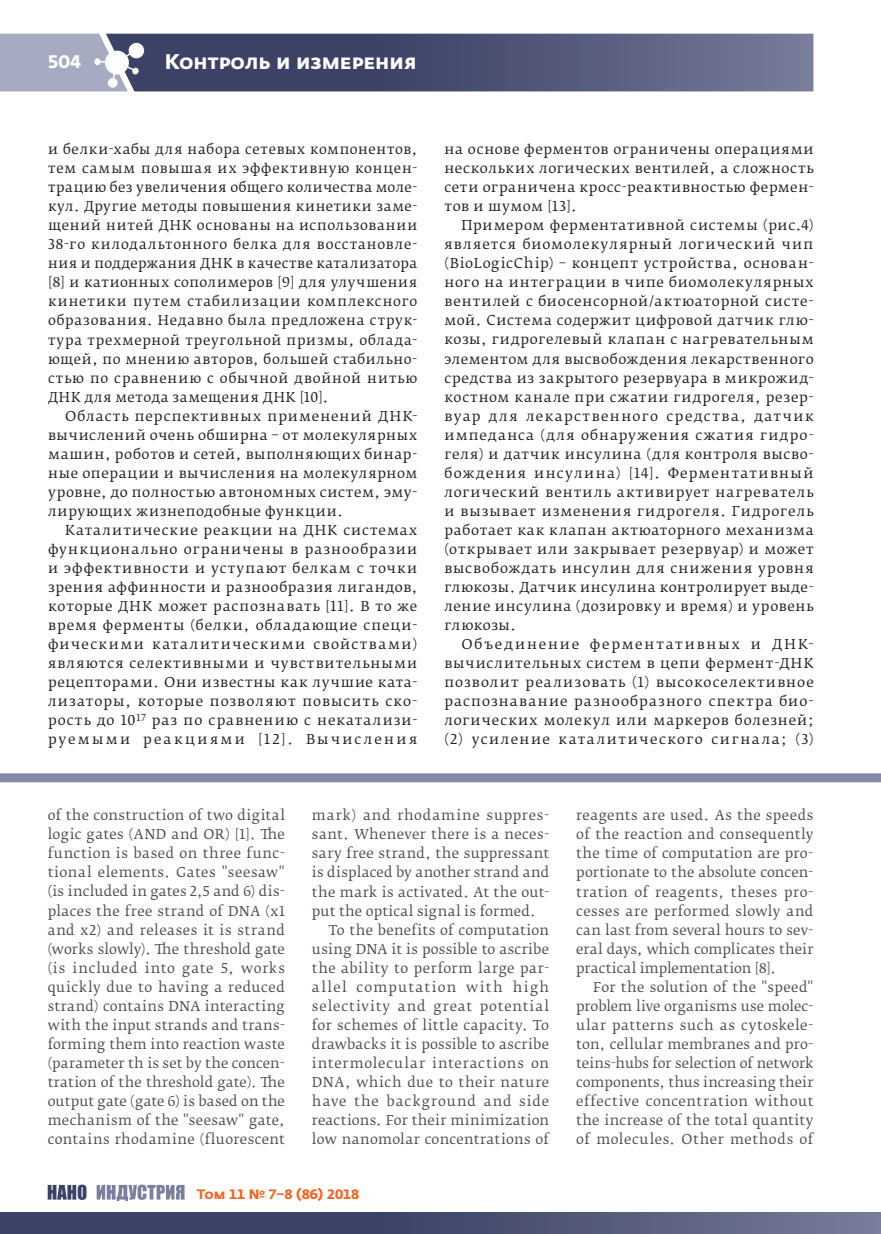
<style>
.page{position:relative;width:881px;height:1234px;background:#fff}
.page>*{position:absolute;margin:0;border:0;box-sizing:border-box;transform-origin:0 0}
.t1{font:700 21px "Fedra Sans Alt Pro";color:#fff}
.t2{font:700 18px "Fedra Sans Alt Pro";color:#fff}
.t3{font:13.5px/19px "Fedra Serif B Pro";letter-spacing:.055em;color:#231f20;text-align:justify}
.t4{font:13.5px/19px "Fedra Serif B Pro";letter-spacing:.03em;color:#4b4c4d;text-align:justify}
.t5{font:13.5px "Fedra Serif B Pro";letter-spacing:.07em;color:#4b4c4d}
.t6{font:13.5px "Fedra Serif B Pro";letter-spacing:.06em;color:#4b4c4d}
.t7{font:13.5px "Fedra Serif B Pro";letter-spacing:.055em;color:#4b4c4d}
.t8{font:13.5px "Fedra Serif B Pro";letter-spacing:.09em;color:#4b4c4d}
.t9{font:700 13.5px "Fedra Sans Alt Pro";color:#f36421}
</style>
<div class="page">
<svg style="left:0;top:33px;width:813px;height:59px;background:#616686"></svg>
<div style="left:0;top:1211px;width:880px;height:22px;background:linear-gradient(to right,#2d3459,#6c7191)"></div>
<div style="left:0;top:773px;width:880px;height:9px;background:#8589a5"></div>
<svg style="left:48px;top:1184px;width:38px;height:15px"></svg>
<svg style="left:97px;top:1184px;width:87px;height:16px"></svg>
<h2 class="t2" style="left:48px;top:50px;width:35px">504</h2>
<h1 class="t1" style="left:165px;top:48px;width:253px">Контроль и измерения</h1>
<p class="t3" style="left:48px;top:140px;width:371px">и белки-хабы для набора сетевых компонентов, тем самым повышая их эффективную концен&shy;трацию без увеличения общего количества моле&shy;кул. Другие методы повышения кинетики заме&shy;щений нитей ДНК основаны на использовании 38-го килодальтонного белка для восстановле&shy;ния и поддержания ДНК в качестве катализатора [8] и катионных сополимеров [9] для улучшения кинетики путем стабилизации комплексного образования. Недавно была предложена струк&shy;тура трехмерной треугольной призмы, облада&shy;ющей, по мнению авторов, большей стабильно&shy;стью по сравнению с обычной двойной нитью ДНК для метода замещения ДНК [10].</p>
<p class="t3" style="left:48px;top:406px;width:370px;text-indent:17px">Область перспективных применений ДНК&shy;вычислений очень обширна – от молекулярных машин, роботов и сетей, выполняющих бинар&shy;ные операции и вычисления на молекулярном уровне, до полностью автономных систем, эму&shy;лирующих жизнеподобные функции.</p>
<p class="t3" style="left:48px;top:520px;width:371px;text-indent:17px">Каталитические реакции на ДНК системах функционально ограничены в разнообразии и эффективности и уступают белкам с точки зрения аффинности и разнообразия лигандов, которые ДНК может распознавать [11]. В то же время ферменты (белки, обладающие специ&shy;фическими каталитическими свойствами) являются селективными и чувствительными рецепторами. Они известны как лучшие ката&shy;лизаторы, которые позволяют повысить ско&shy;рость до 10<sup>17</sup> раз по сравнению с некатализи&shy;руемыми реакциями [12]. Вычисления</p>
<p class="t3" style="left:444px;top:140px;width:370px">на основе ферментов ограничены операциями нескольких логических вентилей, а сложность сети ограничена кросс-реактивностью фермен&shy;тов и шумом [13].</p>
<p class="t3" style="left:444px;top:216px;width:371px;text-indent:17px">Примером ферментативной системы (рис.4) является биомолекулярный логический чип (BioLogicChip) – концепт устройства, основан&shy;ного на интеграции в чипе биомолекулярных вентилей с биосенсорной/актюаторной систе&shy;мой. Система содержит цифровой датчик глю&shy;козы, гидрогелевый клапан с нагревательным элементом для высвобождения лекарственного средства из закрытого резервуара в микрожид&shy;костном канале при сжатии гидрогеля, резер&shy;вуар для лекарственного средства, датчик импеданса (для обнаружения сжатия гидро&shy;геля) и датчик инсулина (для контроля высво&shy;бождения инсулина) [14]. Ферментативный логический вентиль активирует нагреватель и вызывает изменения гидрогеля. Гидрогель работает как клапан актюаторного механизма (открывает или закрывает резервуар) и может высвобождать инсулин для снижения уровня глюкозы. Датчик инсулина контролирует выде&shy;ление инсулина (дозировку и время) и уровень глюкозы.</p>
<p class="t3" style="left:444px;top:634px;width:371px;text-indent:17px">Объединение ферментативных и ДНК&shy;вычислительных систем в цепи фермент-ДНК позволит реализовать (1) высокоселективное распознавание разнообразного спектра био&shy;логических молекул или маркеров болезней; (2) усиление каталитического сигнала; (3)</p>
<p class="t4" style="left:48px;top:805px;width:239px">of the construction of two digital logic gates (AND and OR) [1]. The function is based on three func&shy;tional elements. Gates "seesaw" (is included in gates 2,5 and 6) dis&shy;places the free strand of DNA (x1 and x2) and releases it is strand (works slowly). The threshold gate (is included into gate 5, works quickly due to having a reduced strand) contains DNA interacting with the input strands and trans&shy;forming them into reaction waste (parameter th is set by the concen&shy;tration of the threshold gate). The output gate (gate 6) is based on the mechanism of the "seesaw" gate, contains rhodamine (fluorescent</p>
<p class="t7" style="left:312px;top:807px;width:238px">mark) and rhodamine suppres-</p>
<p class="t4" style="left:312px;top:825px;width:238px">sant. Whenever there is a neces-</p>
<p class="t4" style="left:312px;top:844px;width:239px">sary free strand, the suppressant</p>
<p class="t4" style="left:312px;top:863px;width:238px">is displaced by another strand and</p>
<p class="t4" style="left:312px;top:882px;width:239px">the mark is activated. At the out-</p>
<p class="t4" style="left:312px;top:901px;width:225px">put the optical signal is formed.</p>
<p class="t4" style="left:329px;top:920px;width:221px">To the benefits of computation</p>
<p class="t4" style="left:312px;top:939px;width:238px">using DNA it is possible to ascribe</p>
<p class="t4" style="left:312px;top:958px;width:239px">the ability to perform large par-</p>
<p class="t8" style="left:312px;top:978px;width:238px">allel computation with high</p>
<p class="t5" style="left:312px;top:997px;width:238px">selectivity and great potential</p>
<p class="t4" style="left:312px;top:1015px;width:238px">for schemes of little capacity. To</p>
<p class="t4" style="left:312px;top:1034px;width:238px">drawbacks it is possible to ascribe</p>
<p class="t6" style="left:312px;top:1054px;width:238px">intermolecular interactions on</p>
<p class="t4" style="left:312px;top:1072px;width:238px">DNA, which due to their nature</p>
<p class="t5" style="left:312px;top:1092px;width:238px">have the background and side</p>
<p class="t4" style="left:312px;top:1110px;width:238px">reactions. For their minimization</p>
<p class="t4" style="left:312px;top:1129px;width:238px">low nanomolar concentrations of</p>
<p class="t9" style="left:197px;top:1185px;width:164px">Том 11 № 7–8 (86) 2018</p>
<p class="t4" style="left:576px;top:806px;width:239px">reagents are used. As the speeds of the reaction and consequently the time of computation are pro&shy;portionate to the absolute concen&shy;tration of reagents, theses pro&shy;cesses are performed slowly and can last from several hours to sev&shy;eral days, which complicates their practical implementation [8].</p>
<p class="t4" style="left:576px;top:977px;width:239px;text-indent:17px">For the solution of the "speed" problem live organisms use molec&shy;ular patterns such as cytoskele&shy;ton, cellular membranes and pro&shy;teins-hubs for selection of network components, thus increasing their effective concentration without the increase of the total quantity of molecules. Other methods of</p>
</div>
